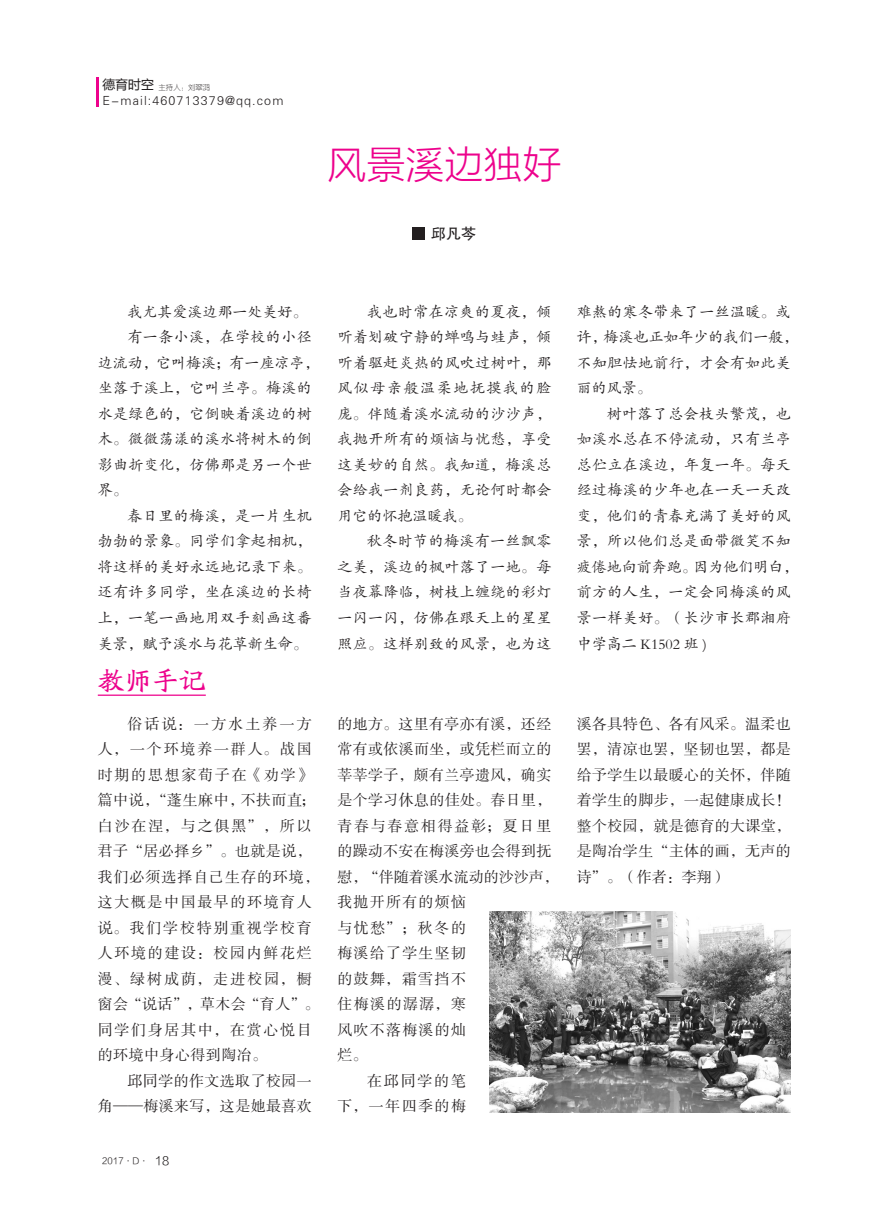
<style>
.page{position:relative;width:893px;height:1212px;background:#fff}
.page>*{position:absolute;margin:0;border:0;box-sizing:border-box;transform-origin:0 0}
.课程建设大标题{font:39px "FZLTKHK GBK1 0";color:#ed028c}
.课程实施大标题{font:27px "FZBWKSJW GB1 0";color:#ed028c}
.德育时空正文{font:15px/25.5px "FZKTK GBK1 0";letter-spacing:.02em;color:#231f20}
.德育时空正文-2{font:15px/25.5px "FZSSK GBK1 0";letter-spacing:.03em;color:#231f20;text-align:right}
.德育时空正文-3{font:15px/25.5px "FZSSK GBK1 0";letter-spacing:.11em;color:#231f20}
.德育时空正文-4{font:15px "FZKTK GBK1 0";color:#231f20}
.作者{font:15px "FZHTK GBK1 0";color:#231f20}
.t1{font:12.45px "FZY1 K GBK1 0";letter-spacing:.09em;color:#231f20}
.t2{font:12px "FZLTXHK";color:#231f20}
.t3{font:9px "FZLTXHK";color:#231f20}
.t4{font:7.35px "FZY1 K GBK1 0";color:#231f20}
.s1{font-family:"Microsoft Ya Hei";font-size:12.9px}
</style>
<div class="page">
<hr style="left:97px;top:77px;width:2px;height:30px;background:#ed028c">
<div style="left:412px;top:227px;width:13px;height:13px;background:#231f20"></div>
<hr style="left:98px;top:694px;width:108px;height:2px;background:#ed028c">
<img style="left:489px;top:911px;width:302px;height:201px">
<p class="t4" style="left:102px;top:83px;width:109px"><span class="s1">德育时空</span> 主持人：刘翠鸿</p>
<p class="t1" style="left:102px;top:94px;width:182px">E-mail:460713379@qq.com</p>
<p class="课程建设大标题" style="left:327px;top:143px;width:236px">风景溪边独好</p>
<p class="作者" style="left:431px;top:225px;width:46px">邱凡芩</p>
<p class="德育时空正文-4" style="left:128px;top:304px;width:181px">我尤其爱溪边那一处美好。</p>
<p class="德育时空正文" style="left:98px;top:325px;width:223px;text-indent:30px">有一条小溪，在学校的小径边流动，它叫梅溪；有一座凉亭，坐落于溪上，它叫兰亭。梅溪的水是绿色的，它倒映着溪边的树木。微微荡漾的溪水将树木的倒影曲折变化，仿佛那是另一个世界。</p>
<p class="德育时空正文" style="left:98px;top:503px;width:215px;text-align:justify;text-indent:30px">春日里的梅溪，是一片生机勃勃的景象。同学们拿起相机，将这样的美好永远地记录下来。还有许多同学，坐在溪边的长椅上，一笔一画地用双手刻画这番美景，赋予溪水与花草新生命。</p>
<p class="课程实施大标题" style="left:98px;top:667px;width:109px">教师手记</p>
<p class="德育时空正文-3" style="left:98px;top:711px;width:223px;text-indent:30px">俗话说：一方水土养一方人，一个环境养一群人。战国时期的思想家荀子在《劝学》篇中说，“蓬生麻中，不扶而直；白沙在涅，与之俱黑”，所以君子“居必择乡”。也就是说，我们必须选择自己生存的环境，这大概是中国最早的环境育人说。我们学校特别重视学校育人环境的建设：校园内鲜花烂漫、绿树成荫，走进校园，橱窗会“说话”，草木会“育人”。同学们身居其中，在赏心悦目的环境中身心得到陶冶。</p>
<p class="德育时空正文-2" style="left:98px;top:1068px;width:216px">邱同学的作文选取了校园一角——梅溪来写，这是她最喜欢</p>
<p class="t3" style="left:102px;top:1155px;width:48px">2017·D·</p>
<p class="t2" style="left:155px;top:1154px;width:16px">18</p>
<p class="德育时空正文" style="left:337px;top:299px;width:216px;text-align:justify;text-indent:30px">我也时常在凉爽的夏夜，倾听着划破宁静的蝉鸣与蛙声，倾听着驱赶炎热的风吹过树叶，那风似母亲般温柔地抚摸我的脸庞。伴随着溪水流动的沙沙声，我抛开所有的烦恼与忧愁，享受这美妙的自然。我知道，梅溪总会给我一剂良药，无论何时都会用它的怀抱温暖我。</p>
<p class="德育时空正文" style="left:337px;top:529px;width:216px;text-align:justify;text-indent:30px">秋冬时节的梅溪有一丝飘零之美，溪边的枫叶落了一地。每当夜幕降临，树枝上缠绕的彩灯一闪一闪，仿佛在跟天上的星星照应。这样别致的风景，也为这</p>
<p class="德育时空正文-2" style="left:337px;top:711px;width:223px;text-align:left">的地方。这里有亭亦有溪，还经常有或依溪而坐，或凭栏而立的莘莘学子，颇有兰亭遗风，确实是个学习休息的佳处。春日里，青春与春意相得益彰；夏日里的躁动不安在梅溪旁也会得到抚慰，“伴随着溪水流动的沙沙声，我抛开所有的烦恼<br>与忧愁”；秋冬的<br>梅溪给了学生坚韧<br>的鼓舞，霜雪挡不<br>住梅溪的潺潺，寒<br>风吹不落梅溪的灿<br>烂。</p>
<p class="德育时空正文-3" style="left:337px;top:1068px;width:130px;text-align:right">在邱同学的笔<br>下，一年四季的梅</p>
<p class="德育时空正文" style="left:577px;top:299px;width:223px">难熬的寒冬带来了一丝温暖。或许，梅溪也正如年少的我们一般，不知胆怯地前行，才会有如此美丽的风景。</p>
<p class="德育时空正文" style="left:577px;top:401px;width:223px;text-indent:30px">树叶落了总会枝头繁茂，也如溪水总在不停流动，只有兰亭总伫立在溪边，年复一年。每天经过梅溪的少年也在一天一天改变，他们的青春充满了美好的风景，所以他们总是面带微笑不知疲倦地向前奔跑。因为他们明白，前方的人生，一定会同梅溪的风景一样美好。（长沙市长郡湘府中学高二 K1502 班 )</p>
<p class="德育时空正文-2" style="left:577px;top:711px;width:216px;text-align:justify">溪各具特色、各有风采。温柔也罢，清凉也罢，坚韧也罢，都是给予学生以最暖心的关怀，伴随着学生的脚步，一起健康成长！整个校园，就是德育的大课堂，是陶冶学生“主体的画，无声的诗”。（作者：李翔）</p>
</div>
